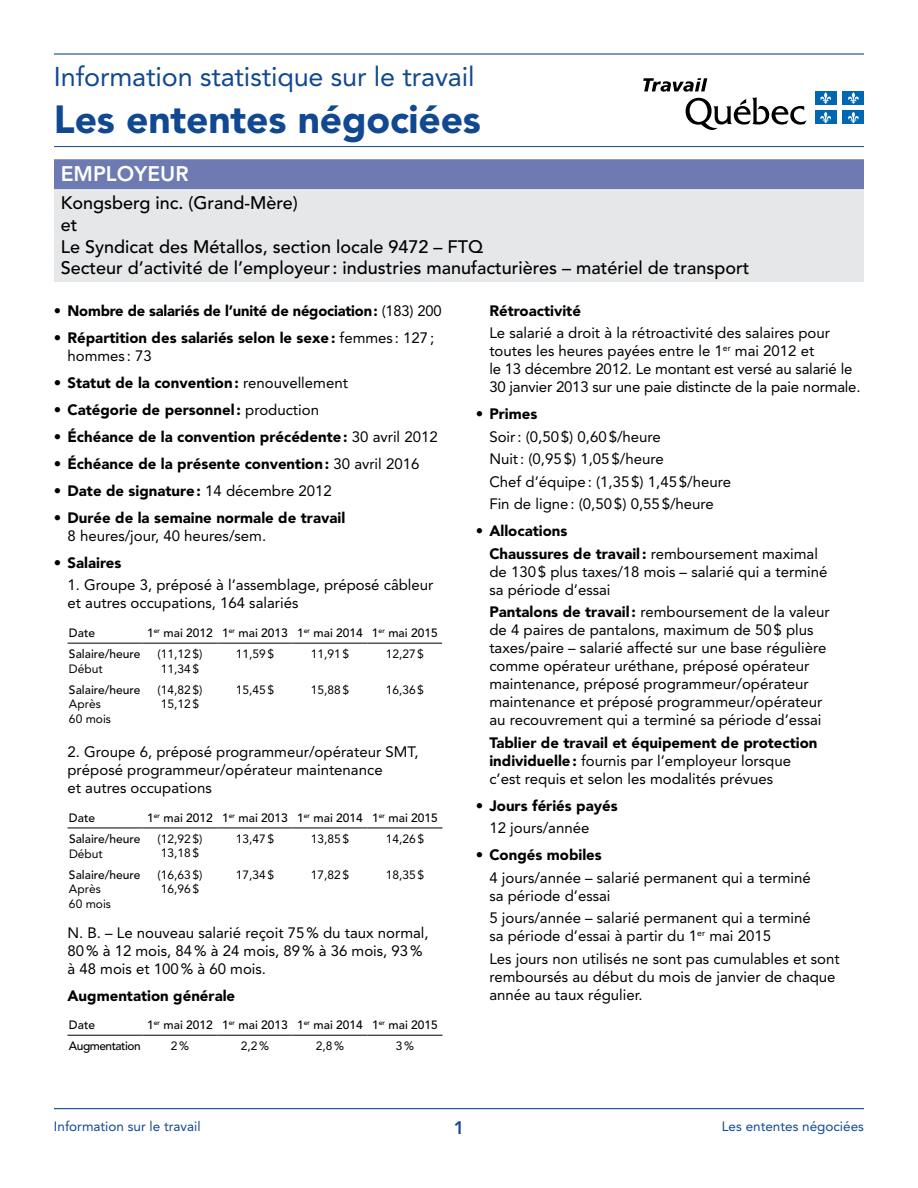
<style>
.page{position:relative;width:918px;height:1188px;background:#fff}
.page>*{position:absolute;margin:0;border:0;box-sizing:border-box;transform-origin:0 0}
.t1{font:900 39px "Avenir";letter-spacing:-.005em;color:#114892}
.t2{font:27px "Avenir";letter-spacing:-.005em;color:#114892}
.t3{font:800 21px "Avenir";color:#fff}
.t4{font:500 18px/21.6px "Avenir";color:#000}
.t5{font:800 18px "Avenir";color:#114892}
.P_retrait_gauche{font:15px/18px "Avenir";color:#000}
.P_retrait_gauche_123{font:900 15px/18px "Avenir";color:#000}
.P_retrait_gauche_123-2{font:15px/18px "Avenir";color:#000}
.t6{font:13.5px "Avenir";color:#114892}
.TD{font:12px/14.4px "Avenir";color:#000}
.TH{font:500 12px "Avenir";color:#000}
.TD-2{font:500 12px/14.4px "Avenir";color:#000}
.TD-3{font:500 12px "Avenir";letter-spacing:-.04em;color:#000}
.s1{font-weight:400}
.s2{font-weight:900}
</style>
<div class="page">
<hr style="left:54px;top:1108px;width:810px;height:1px;background:#114892">
<hr style="left:54px;top:53px;width:810px;height:2px;background:#114892">
<svg style="left:643px;top:78px;width:164px;height:52px"></svg>
<div style="left:815px;top:91px;width:21px;height:14px;background:#0067b1"></div>
<svg style="left:820px;top:92px;width:11px;height:12px"></svg>
<div style="left:843px;top:91px;width:21px;height:14px;background:#0067b1"></div>
<svg style="left:848px;top:92px;width:11px;height:12px"></svg>
<div style="left:815px;top:111px;width:21px;height:13px;background:#0067b1"></div>
<svg style="left:820px;top:112px;width:11px;height:11px"></svg>
<div style="left:843px;top:111px;width:21px;height:13px;background:#0067b1"></div>
<svg style="left:848px;top:112px;width:11px;height:11px"></svg>
<hr style="left:67px;top:643px;width:75px;height:1px;background:#000">
<hr style="left:142px;top:643px;width:75px;height:1px;background:#000">
<hr style="left:217px;top:643px;width:75px;height:1px;background:#000">
<hr style="left:292px;top:643px;width:75px;height:1px;background:#000">
<hr style="left:367px;top:643px;width:75px;height:1px;background:#000">
<hr style="left:67px;top:828px;width:75px;height:1px;background:#000">
<hr style="left:142px;top:828px;width:75px;height:1px;background:#000">
<hr style="left:217px;top:828px;width:75px;height:1px;background:#000">
<hr style="left:292px;top:828px;width:75px;height:1px;background:#000">
<hr style="left:367px;top:828px;width:75px;height:1px;background:#000">
<hr style="left:142px;top:1035px;width:75px;height:1px;background:#000">
<hr style="left:217px;top:1035px;width:75px;height:1px;background:#000">
<hr style="left:292px;top:1035px;width:75px;height:1px;background:#000">
<hr style="left:367px;top:1035px;width:75px;height:1px;background:#000">
<hr style="left:67px;top:1035px;width:75px;height:1px;background:#000">
<hr style="left:54px;top:146px;width:810px;height:1px;background:#114892">
<div style="left:54px;top:159px;width:810px;height:30px;background:#6e7bb2"></div>
<div style="left:54px;top:190px;width:810px;height:27px;background:#e6e7e8"></div>
<div style="left:54px;top:212px;width:810px;height:27px;background:#e6e7e8"></div>
<div style="left:54px;top:233px;width:810px;height:27px;background:#e6e7e8"></div>
<div style="left:54px;top:255px;width:810px;height:27px;background:#e6e7e8"></div>
<h1 class="t2" style="left:54px;top:61px;width:422px">Information statistique sur le travail</h1>
<h2 class="t1" style="left:54px;top:96px;width:429px">Les ententes négociées</h2>
<h3 class="t3" style="left:61px;top:161px;width:129px">EMPLOYEUR</h3>
<h4 class="t4" style="left:61px;top:193px;width:690px">Kongsberg inc. (Grand-Mère)<br>et<br>Le Syndicat des Métallos, section locale 9472 – FTQ<br>Secteur d’activité de l’employeur: industries manufacturières – matériel de transport</h4>
<p class="P_retrait_gauche_123" style="left:54px;top:302px;width:389px"><span class="s1">•</span> Nombre de salariés de l’unité de négociation: <span class="s1">(183) 200</span></p>
<p class="P_retrait_gauche_123" style="left:67px;top:329px;width:368px;text-indent:-14px"><span class="s1">•</span> Répartition des salariés selon le sexe: <span class="s1">femmes : 127; hommes : 73</span></p>
<p class="P_retrait_gauche_123" style="left:54px;top:374px;width:296px"><span class="s1">•</span> Statut de la convention: <span class="s1">renouvellement</span></p>
<p class="P_retrait_gauche_123" style="left:54px;top:401px;width:267px"><span class="s1">•</span> Catégorie de personnel: <span class="s1">production</span></p>
<p class="P_retrait_gauche_123" style="left:54px;top:428px;width:385px"><span class="s1">•</span> Échéance de la convention précédente: <span class="s1">30 avril 2012</span></p>
<p class="P_retrait_gauche_123" style="left:54px;top:455px;width:367px"><span class="s1">•</span> Échéance de la présente convention: <span class="s1">30 avril 2016</span></p>
<p class="P_retrait_gauche_123" style="left:54px;top:482px;width:279px"><span class="s1">•</span> Date de signature: <span class="s1">14 décembre 2012</span></p>
<p class="P_retrait_gauche_123" style="left:67px;top:509px;width:279px;text-indent:-14px"><span class="s1">•</span> Durée de la semaine normale de travail<br><span class="s1">8 heures/jour, 40 heures/sem.</span></p>
<p class="P_retrait_gauche_123" style="left:54px;top:554px;width:69px"><span class="s1">•</span> Salaires</p>
<p class="P_retrait_gauche_123-2" style="left:67px;top:576px;width:368px">1. Groupe 3, préposé à l’assemblage, préposé câbleur et autres occupations, 164 salariés</p>
<p class="TH" style="left:69px;top:626px;width:28px">Date</p>
<p class="TH" style="left:147px;top:626px;width:67px">1<sup>er</sup> mai 2012</p>
<p class="TH" style="left:222px;top:626px;width:67px">1<sup>er</sup> mai 2013</p>
<p class="TH" style="left:297px;top:626px;width:67px">1<sup>er</sup> mai 2014</p>
<p class="TH" style="left:372px;top:626px;width:67px">1<sup>er</sup> mai 2015</p>
<p class="TD-2" style="left:69px;top:647px;width:73px">Salaire/heure<br><span class="s1">Début</span></p>
<p class="TD" style="left:158px;top:647px;width:46px">(11,12$)<br>11,34$</p>
<p class="TD" style="left:236px;top:647px;width:40px">11,59$</p>
<p class="TD" style="left:311px;top:647px;width:40px">11,91$</p>
<p class="TD" style="left:386px;top:647px;width:40px">12,27$</p>
<p class="TD-2" style="left:69px;top:683px;width:73px">Salaire/heure<br><span class="s1">Après<br>60 mois</span></p>
<p class="TD" style="left:158px;top:683px;width:46px">(14,82$)<br>15,12$</p>
<p class="TD" style="left:236px;top:683px;width:40px">15,45$</p>
<p class="TD" style="left:311px;top:683px;width:40px">15,88$</p>
<p class="TD" style="left:386px;top:683px;width:40px">16,36$</p>
<p class="P_retrait_gauche_123-2" style="left:67px;top:743px;width:353px">2. Groupe 6, préposé programmeur/opérateur SMT, préposé programmeur/opérateur maintenance<br>et autres occupations</p>
<p class="TH" style="left:69px;top:811px;width:28px">Date</p>
<p class="TH" style="left:147px;top:811px;width:67px">1<sup>er</sup> mai 2012</p>
<p class="TH" style="left:222px;top:811px;width:67px">1<sup>er</sup> mai 2013</p>
<p class="TH" style="left:297px;top:811px;width:67px">1<sup>er</sup> mai 2014</p>
<p class="TH" style="left:372px;top:811px;width:67px">1<sup>er</sup> mai 2015</p>
<p class="TD-2" style="left:69px;top:832px;width:73px">Salaire/heure<br><span class="s1">Début</span></p>
<p class="TD" style="left:158px;top:832px;width:46px">(12,92$)<br>13,18$</p>
<p class="TD" style="left:236px;top:832px;width:40px">13,47$</p>
<p class="TD" style="left:311px;top:832px;width:40px">13,85$</p>
<p class="TD" style="left:386px;top:832px;width:40px">14,26$</p>
<p class="TD-2" style="left:69px;top:868px;width:73px">Salaire/heure<br><span class="s1">Après<br>60 mois</span></p>
<p class="TD" style="left:158px;top:867px;width:46px">(16,63$)<br>16,96$</p>
<p class="TD" style="left:236px;top:867px;width:40px">17,34$</p>
<p class="TD" style="left:311px;top:867px;width:40px">17,82$</p>
<p class="TD" style="left:386px;top:867px;width:40px">18,35$</p>
<p class="P_retrait_gauche" style="left:67px;top:923px;width:363px">N. B. – Le nouveau salarié reçoit 75% du taux normal,<br>80% à 12 mois, 84% à 24 mois, 89% à 36 mois, 93% à 48 mois et 100% à 60 mois.</p>
<p class="P_retrait_gauche_123" style="left:67px;top:986px;width:169px">Augmentation générale</p>
<p class="TH" style="left:69px;top:1018px;width:28px">Date</p>
<p class="TH" style="left:147px;top:1018px;width:67px">1<sup>er</sup> mai 2012</p>
<p class="TH" style="left:222px;top:1018px;width:67px">1<sup>er</sup> mai 2013</p>
<p class="TH" style="left:297px;top:1018px;width:67px">1<sup>er</sup> mai 2014</p>
<p class="TH" style="left:372px;top:1018px;width:67px">1<sup>er</sup> mai 2015</p>
<p class="TD-3" style="left:69px;top:1039px;width:73px">Augmentation</p>
<p class="TD" style="left:171px;top:1039px;width:20px">2%</p>
<p class="TD" style="left:241px;top:1039px;width:30px">2,2%</p>
<p class="TD" style="left:316px;top:1039px;width:30px">2,8%</p>
<p class="TD" style="left:396px;top:1039px;width:20px">3%</p>
<p class="P_retrait_gauche_123" style="left:489px;top:302px;width:93px">Rétroactivité</p>
<p class="P_retrait_gauche" style="left:489px;top:324px;width:373px">Le salarié a droit à la rétroactivité des salaires pour toutes les heures payées entre le 1<sup>er</sup> mai 2012 et<br>le 13 décembre 2012. Le montant est versé au salarié le 30 janvier 2013 sur une paie distincte de la paie normale.</p>
<p class="P_retrait_gauche_123" style="left:476px;top:405px;width:63px"><span class="s1">•</span> Primes</p>
<p class="P_retrait_gauche" style="left:489px;top:428px;width:173px">Soir: (0,50$) 0,60$/heure</p>
<p class="P_retrait_gauche" style="left:489px;top:450px;width:176px">Nuit: (0,95$) 1,05$/heure</p>
<p class="P_retrait_gauche" style="left:489px;top:473px;width:243px">Chef d’équipe: (1,35$) 1,45$/heure</p>
<p class="P_retrait_gauche" style="left:489px;top:495px;width:226px">Fin de ligne: (0,50$) 0,55$/heure</p>
<p class="P_retrait_gauche_123" style="left:476px;top:522px;width:93px"><span class="s1">•</span> Allocations</p>
<p class="P_retrait_gauche" style="left:489px;top:545px;width:340px"><span class="s2">Chaussures de travail:</span> remboursement maximal de 130$ plus taxes/18 mois – salarié qui a terminé sa période d’essai</p>
<p class="P_retrait_gauche" style="left:489px;top:603px;width:342px"><span class="s2">Pantalons de travail:</span> remboursement de la valeur de 4 paires de pantalons, maximum de 50$ plus taxes/paire – salarié affecté sur une base régulière comme opérateur uréthane, préposé opérateur maintenance, préposé programmeur/opérateur maintenance et préposé programmeur/opérateur au recouvrement qui a terminé sa période d’essai</p>
<p class="P_retrait_gauche" style="left:489px;top:734px;width:330px"><span class="s2">Tablier de travail et équipement de protection individuelle:</span> fournis par l’employeur lorsque c’est requis et selon les modalités prévues</p>
<p class="P_retrait_gauche_123" style="left:489px;top:794px;width:130px;line-height:22.5px;text-indent:-14px"><span class="s1">•</span> Jours fériés payés<br><span class="s1">12 jours/année</span></p>
<p class="P_retrait_gauche_123" style="left:476px;top:846px;width:127px"><span class="s1">•</span> Congés mobiles</p>
<p class="P_retrait_gauche" style="left:489px;top:869px;width:323px">4 jours/année – salarié permanent qui a terminé sa période d’essai</p>
<p class="P_retrait_gauche" style="left:489px;top:909px;width:323px">5 jours/année – salarié permanent qui a terminé sa période d’essai à partir du 1<sup>er</sup> mai 2015</p>
<p class="P_retrait_gauche" style="left:489px;top:950px;width:352px">Les jours non utilisés ne sont pas cumulables et sont remboursés au début du mois de janvier de chaque année au taux régulier.</p>
<p class="t6" style="left:54px;top:1118px;width:148px">Information sur le travail</p>
<p class="t5" style="left:454px;top:1117px;width:12px">1</p>
<p class="t6" style="left:722px;top:1118px;width:144px">Les ententes négociées</p>
</div>
